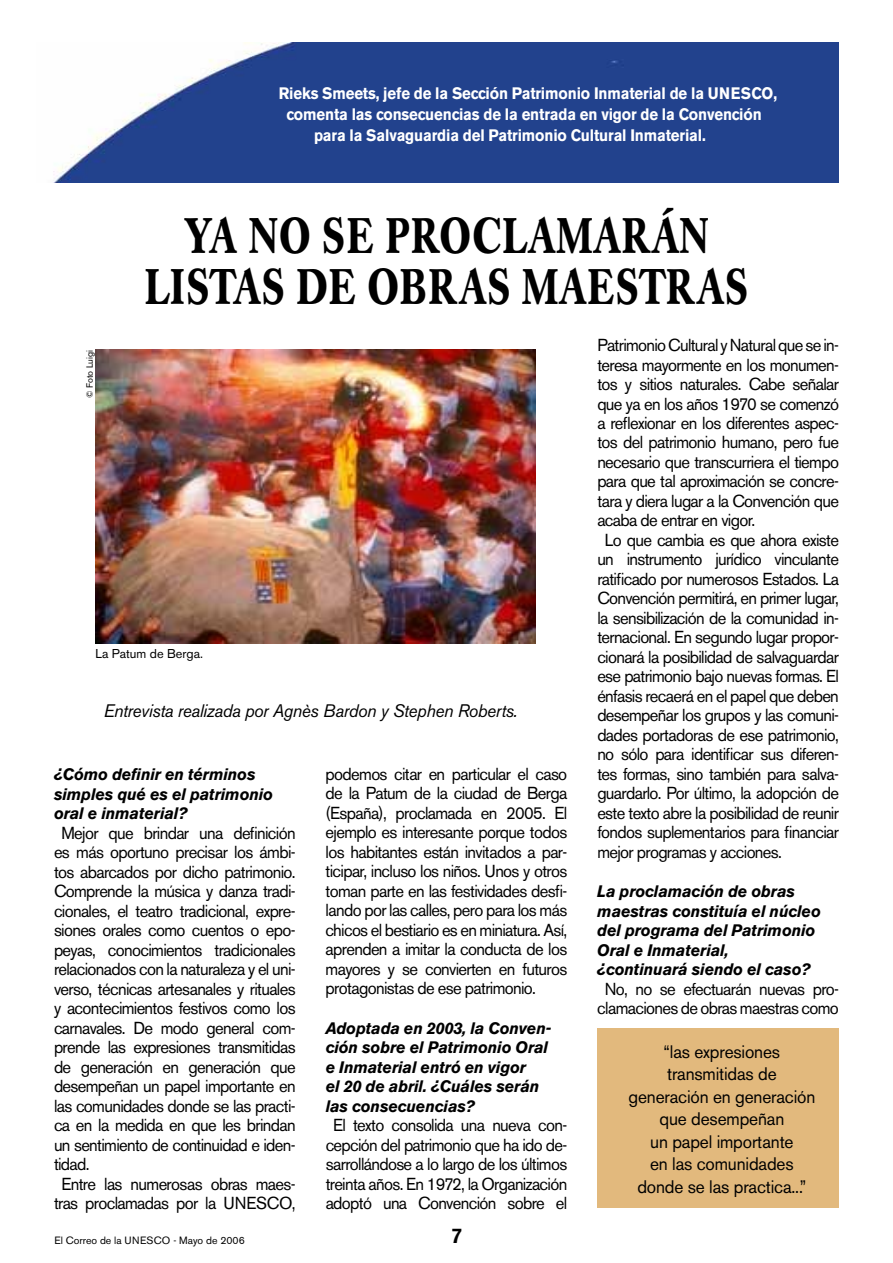
<style>
.page{position:relative;width:893px;height:1263px;background:#fff}
.page>*{position:absolute;margin:0;border:0;box-sizing:border-box;transform-origin:0 0}
.t1{font:700 49.5px/51px "Caslon Book BE";letter-spacing:.03em;color:#000;text-align:center;scale:.75 1}
.t2{font:500 21px "Akzidenz Grotesk BE";color:#000;scale:.96 1}
.t3{font:18px/22.5px "Akzidenz Grotesk BE";letter-spacing:-.01em;color:#000;text-align:center;scale:.96 1}
.t4{font:italic 18px "Akzidenz Grotesk BE";letter-spacing:-.02em;color:#000;scale:.96 1}
.t5{font:17.25px/19.5px "Akzidenz Grotesk BE";letter-spacing:-.04em;color:#000;text-align:center;scale:.96 1}
.t6{font:italic 700 16.5px/19.5px "Akzidenz Grotesk BE";letter-spacing:-.01em;color:#000;scale:.96 1}
.t7{font:700 16.5px/21px "Akzidenz Grotesk BE";letter-spacing:-.01em;color:#fff;scale:.91 1}
.t8{font:12.75px "Akzidenz Grotesk BE";color:#000}
.t9{font:10.5px "Akzidenz Grotesk BE";color:#000}
.t10{font:9px "Akzidenz Grotesk BE";color:#000}
</style>
<div class="page">
<img style="left:53px;top:42px;width:786px;height:141px">
<img style="left:95px;top:349px;width:441px;height:294px">
<div style="left:597px;top:1029px;width:242px;height:179px;background:#e2b97d"></div>
<p class="t7" style="left:279px;top:82px;width:485px">Rieks Smeets, jefe de la Sección Patrimonio Inmaterial de la UNESCO</p>
<p class="t7" style="left:773px;top:82px;width:6px">,</p>
<p class="t7" style="left:314px;top:103px;width:494px;text-indent:-27px">comenta las consecuencias de la entrada en vigor de la Convención para la Salvaguardia del Patrimonio Cultural Inmaterial.</p>
<h1 class="t1" style="left:145px;top:212px;width:805px">YA NO SE PROCLAMARÁN<br>LISTAS DE OBRAS MAESTRAS</h1>
<p class="t10" style="left:84px;top:398px;width:49px;rotate:-90deg">© Foto Luigi</p>
<p class="t8" style="left:95px;top:646px;width:109px">La Patum de Berga.</p>
<p class="t4" style="left:104px;top:700px;width:433px">Entrevista realizada por Agnès Bardon y Stephen Roberts.</p>
<p class="t6" style="left:54px;top:765px;width:230px">¿Cómo definir en términos simples qué es el patrimonio oral e inmaterial?</p>
<p class="t5" style="left:62px;top:823px;width:245px">Mejor que brindar una definición</p>
<p class="t5" style="left:54px;top:842px;width:253px">es más oportuno precisar los ámbi-</p>
<p class="t5" style="left:54px;top:862px;width:253px">tos abarcados por dicho patrimonio.</p>
<p class="t5" style="left:54px;top:881px;width:253px">Comprende la música y danza tradi-</p>
<p class="t5" style="left:54px;top:901px;width:253px">cionales, el teatro tradicional, expre-</p>
<p class="t5" style="left:54px;top:920px;width:253px">siones orales como cuentos o epo-</p>
<p class="t5" style="left:54px;top:940px;width:253px">peyas, conocimientos tradicionales</p>
<p class="t5" style="left:54px;top:959px;width:253px">relacionados con la naturaleza y el uni-</p>
<p class="t5" style="left:54px;top:979px;width:253px">verso, técnicas artesanales y rituales</p>
<p class="t5" style="left:54px;top:998px;width:253px">y acontecimientos festivos como los</p>
<p class="t5" style="left:54px;top:1018px;width:253px">carnavales. De modo general com-</p>
<p class="t5" style="left:54px;top:1037px;width:253px">prende las expresiones transmitidas</p>
<p class="t5" style="left:54px;top:1057px;width:253px">de generación en generación que</p>
<p class="t5" style="left:54px;top:1076px;width:253px">desempeñan un papel importante en</p>
<p class="t5" style="left:54px;top:1096px;width:253px">las comunidades donde se las practi-</p>
<p class="t5" style="left:54px;top:1115px;width:253px">ca en la medida en que les brindan</p>
<p class="t5" style="left:54px;top:1135px;width:253px">un sentimiento de continuidad e iden-</p>
<p class="t5" style="left:54px;top:1154px;width:39px">tidad.</p>
<p class="t5" style="left:62px;top:1174px;width:245px">Entre las numerosas obras maes-</p>
<p class="t5" style="left:54px;top:1193px;width:253px">tras proclamadas por la UNESCO,</p>
<p class="t5" style="left:326px;top:764px;width:253px;text-align:justify">podemos citar en particular el caso de la Patum de la ciudad de Berga (España), proclamada en 2005. El ejemplo es interesante porque todos los habitantes están invitados a par&shy;ticipar, incluso los niños. Unos y otros toman parte en las festividades desfi&shy;lando por las calles, pero para los más chicos el bestiario es en miniatura. Así, aprenden a imitar la conducta de los mayores y se convierten en futuros protagonistas de ese patrimonio.</p>
<p class="t6" style="left:326px;top:1018px;width:237px">Adoptada en 2003, la Conven&shy;ción sobre el Patrimonio Oral e Inmaterial entró en vigor<br>el 20 de abril. ¿Cuáles serán las consecuencias?</p>
<p class="t5" style="left:326px;top:1115px;width:253px">El texto consolida una nueva con&shy;cepción del patrimonio que ha ido de&shy;sarrollándose a lo largo de los últimos treinta años. En 1972, la Organización adoptó una Convención sobre el</p>
<p class="t9" style="left:55px;top:1234px;width:192px">El Correo de la UNESCO - Mayo de 2006</p>
<p class="t2" style="left:451px;top:1223px;width:13px">7</p>
<p class="t5" style="left:597px;top:335px;width:253px">Patrimonio Cultural y Natural que se in-</p>
<p class="t5" style="left:597px;top:355px;width:253px">teresa mayormente en los monumen-</p>
<p class="t5" style="left:597px;top:374px;width:253px">tos y sitios naturales. Cabe señalar</p>
<p class="t5" style="left:597px;top:394px;width:253px">que ya en los años 1970 se comenzó</p>
<p class="t5" style="left:597px;top:413px;width:253px">a reflexionar en los diferentes aspec-</p>
<p class="t5" style="left:597px;top:433px;width:253px">tos del patrimonio humano, pero fue</p>
<p class="t5" style="left:597px;top:452px;width:253px">necesario que transcurriera el tiempo</p>
<p class="t5" style="left:597px;top:472px;width:253px">para que tal aproximación se concre-</p>
<p class="t5" style="left:597px;top:491px;width:253px">tara y diera lugar a la Convención que</p>
<p class="t5" style="left:597px;top:511px;width:166px">acaba de entrar en vigor.</p>
<p class="t5" style="left:605px;top:530px;width:245px">Lo que cambia es que ahora existe</p>
<p class="t5" style="left:597px;top:550px;width:253px">un instrumento jurídico vinculante</p>
<p class="t5" style="left:597px;top:569px;width:253px">ratificado por numerosos Estados. La</p>
<p class="t5" style="left:597px;top:589px;width:253px">Convención permitirá, en primer lugar,</p>
<p class="t5" style="left:597px;top:608px;width:253px">la sensibilización de la comunidad in-</p>
<p class="t5" style="left:597px;top:628px;width:253px">ternacional. En segundo lugar propor-</p>
<p class="t5" style="left:597px;top:647px;width:253px">cionará la posibilidad de salvaguardar</p>
<p class="t5" style="left:597px;top:667px;width:253px">ese patrimonio bajo nuevas formas. El</p>
<p class="t5" style="left:597px;top:686px;width:253px">énfasis recaerá en el papel que deben</p>
<p class="t5" style="left:597px;top:706px;width:253px">desempeñar los grupos y las comuni-</p>
<p class="t5" style="left:597px;top:725px;width:253px">dades portadoras de ese patrimonio,</p>
<p class="t5" style="left:597px;top:745px;width:253px">no sólo para identificar sus diferen-</p>
<p class="t5" style="left:597px;top:764px;width:253px">tes formas, sino también para salva-</p>
<p class="t5" style="left:597px;top:784px;width:253px">guardarlo. Por último, la adopción de</p>
<p class="t5" style="left:597px;top:803px;width:253px">este texto abre la posibilidad de reunir</p>
<p class="t5" style="left:597px;top:823px;width:253px">fondos suplementarios para financiar</p>
<p class="t5" style="left:597px;top:842px;width:194px">mejor programas y acciones.</p>
<p class="t6" style="left:597px;top:882px;width:234px">La proclamación de obras maestras constituía el núcleo del programa del Patrimonio<br>Oral e Inmaterial, ¿continuará siendo el caso?</p>
<p class="t5" style="left:597px;top:979px;width:253px">No, no se efectuarán nuevas pro&shy;clamaciones de obras maestras como</p>
<p class="t3" style="left:628px;top:1040px;width:196px">“las expresiones transmitidas de generación en generación que desempeñan<br>un papel importante<br>en las comunidades donde se las practica...”</p>
</div>
